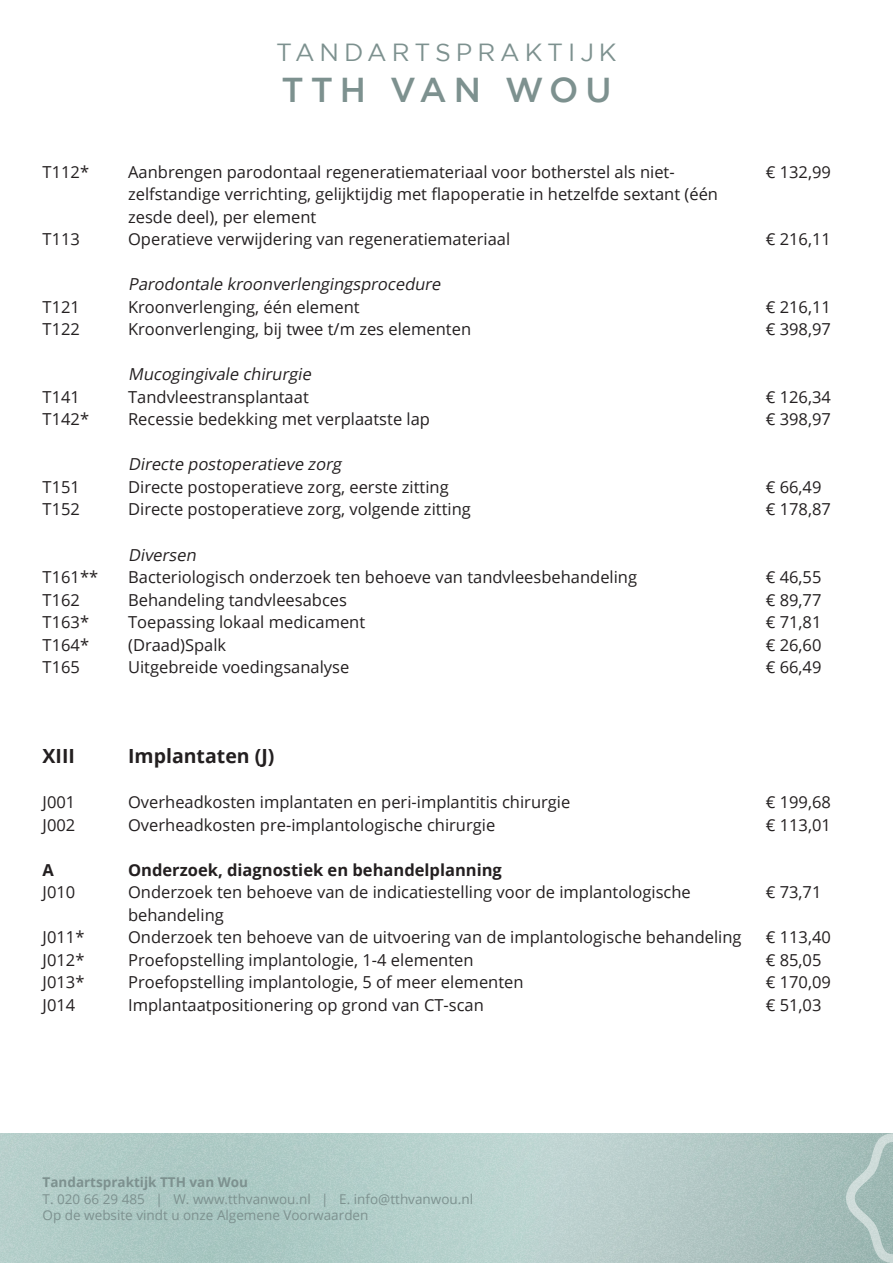
<style>
.page{position:relative;width:893px;height:1263px;background:#fff}
.page>*{position:absolute;margin:0;border:0;box-sizing:border-box;transform-origin:0 0}
.t1{font:500 34.5px "Gotham";letter-spacing:.2em;color:#7d918f}
.t2{font:24.75px "Gotham";letter-spacing:.2em;color:#7d918f}
.Body_text{font:700 19.5px "Open Sans";color:#231f20}
.Body_text-2{font:16.5px/22.5px "Open Sans";color:#231f20}
.Body_text-3{font:italic 16.5px "Open Sans";color:#231f20}
.Body_text-4{font:700 16.5px "Open Sans";color:#231f20}
.t3{font:13.5px/16.5px "Open Sans";color:#7d918f}
.t4{font:700 13.5px "Open Sans";color:#7d918f}
</style>
<div class="page">
<img style="left:0;top:1133px;width:846px;height:130px">
<svg style="left:846px;top:1133px;width:47px;height:130px;background:#a9c0bc"></svg>
<h2 class="t2" style="left:276px;top:38px;width:342px">TANDARTSPRAKTIJK</h2>
<h1 class="t1" style="left:281px;top:71px;width:332px">TTH VAN WOU</h1>
<p class="Body_text-2" style="left:43px;top:160px;width:48px">T112*</p>
<p class="Body_text-2" style="left:128px;top:160px;width:548px">Aanbrengen parodontaal regeneratiemateriaal voor botherstel als niet-</p>
<p class="Body_text-2" style="left:766px;top:160px;width:67px">€ 132,99</p>
<p class="Body_text-2" style="left:128px;top:183px;width:591px">zelfstandige verrichting, gelijktijdig met flapoperatie in hetzelfde sextant (één zesde deel), per element</p>
<p class="Body_text-2" style="left:43px;top:228px;width:39px">T113</p>
<p class="Body_text-2" style="left:128px;top:228px;width:384px">Operatieve verwijdering van regeneratiemateriaal</p>
<p class="Body_text-2" style="left:766px;top:228px;width:67px">€ 216,11</p>
<p class="Body_text-3" style="left:128px;top:273px;width:318px">Parodontale kroonverlengingsprocedure</p>
<p class="Body_text-2" style="left:43px;top:295px;width:39px">T121</p>
<p class="Body_text-2" style="left:128px;top:295px;width:233px">Kroonverlenging, één element</p>
<p class="Body_text-2" style="left:766px;top:295px;width:67px">€ 216,11</p>
<p class="Body_text-2" style="left:43px;top:318px;width:39px">T122</p>
<p class="Body_text-2" style="left:128px;top:318px;width:344px">Kroonverlenging, bij twee t/m zes elementen</p>
<p class="Body_text-2" style="left:766px;top:318px;width:67px">€ 398,97</p>
<p class="Body_text-3" style="left:128px;top:363px;width:188px">Mucogingivale chirurgie</p>
<p class="Body_text-2" style="left:43px;top:385px;width:39px">T141</p>
<p class="Body_text-2" style="left:128px;top:385px;width:182px">Tandvleestransplantaat</p>
<p class="Body_text-2" style="left:766px;top:385px;width:67px">€ 126,34</p>
<p class="Body_text-2" style="left:43px;top:408px;width:48px">T142*</p>
<p class="Body_text-2" style="left:128px;top:408px;width:303px">Recessie bedekking met verplaatste lap</p>
<p class="Body_text-2" style="left:766px;top:408px;width:67px">€ 398,97</p>
<p class="Body_text-3" style="left:128px;top:453px;width:218px">Directe postoperatieve zorg</p>
<p class="Body_text-2" style="left:43px;top:475px;width:39px">T151</p>
<p class="Body_text-2" style="left:128px;top:475px;width:322px">Directe postoperatieve zorg, eerste zitting</p>
<p class="Body_text-2" style="left:766px;top:475px;width:57px">€ 66,49</p>
<p class="Body_text-2" style="left:43px;top:498px;width:39px">T152</p>
<p class="Body_text-2" style="left:128px;top:498px;width:344px">Directe postoperatieve zorg, volgende zitting</p>
<p class="Body_text-2" style="left:766px;top:498px;width:67px">€ 178,87</p>
<p class="Body_text-3" style="left:128px;top:543px;width:73px">Diversen</p>
<p class="Body_text-2" style="left:43px;top:565px;width:57px">T161**</p>
<p class="Body_text-2" style="left:128px;top:565px;width:510px">Bacteriologisch onderzoek ten behoeve van tandvleesbehandeling</p>
<p class="Body_text-2" style="left:766px;top:565px;width:57px">€ 46,55</p>
<p class="Body_text-2" style="left:43px;top:588px;width:39px">T162</p>
<p class="Body_text-2" style="left:128px;top:588px;width:220px">Behandeling tandvleesabces</p>
<p class="Body_text-2" style="left:766px;top:588px;width:57px">€ 89,77</p>
<p class="Body_text-2" style="left:43px;top:610px;width:48px">T163*</p>
<p class="Body_text-2" style="left:128px;top:610px;width:239px">Toepassing lokaal medicament</p>
<p class="Body_text-2" style="left:766px;top:610px;width:57px">€ 71,81</p>
<p class="Body_text-2" style="left:43px;top:633px;width:48px">T164*</p>
<p class="Body_text-2" style="left:128px;top:633px;width:100px">(Draad)Spalk</p>
<p class="Body_text-2" style="left:766px;top:633px;width:57px">€ 26,60</p>
<p class="Body_text-2" style="left:43px;top:655px;width:39px">T165</p>
<p class="Body_text-2" style="left:128px;top:655px;width:223px">Uitgebreide voedingsanalyse</p>
<p class="Body_text-2" style="left:766px;top:655px;width:57px">€ 66,49</p>
<p class="Body_text" style="left:43px;top:742px;width:34px">XIII</p>
<p class="Body_text" style="left:128px;top:742px;width:148px">Implantaten (J)</p>
<p class="Body_text-2" style="left:43px;top:790px;width:34px">J001</p>
<p class="Body_text-2" style="left:128px;top:790px;width:444px">Overheadkosten implantaten en peri-implantitis chirurgie</p>
<p class="Body_text-2" style="left:766px;top:790px;width:67px">€ 199,68</p>
<p class="Body_text-2" style="left:43px;top:813px;width:34px">J002</p>
<p class="Body_text-2" style="left:128px;top:813px;width:369px">Overheadkosten pre-implantologische chirurgie</p>
<p class="Body_text-2" style="left:766px;top:813px;width:67px">€ 113,01</p>
<p class="Body_text-4" style="left:43px;top:858px;width:13px">A</p>
<p class="Body_text-4" style="left:128px;top:858px;width:375px">Onderzoek, diagnostiek en behandelplanning</p>
<p class="Body_text-2" style="left:43px;top:880px;width:34px">J010</p>
<p class="Body_text-2" style="left:128px;top:880px;width:564px">Onderzoek ten behoeve van de indicatiestelling voor de implantologische</p>
<p class="Body_text-2" style="left:766px;top:880px;width:57px">€ 73,71</p>
<p class="Body_text-2" style="left:128px;top:903px;width:97px">behandeling</p>
<p class="Body_text-2" style="left:43px;top:925px;width:43px">J011*</p>
<p class="Body_text-2" style="left:128px;top:925px;width:615px">Onderzoek ten behoeve van de uitvoering van de implantologische behandeling</p>
<p class="Body_text-2" style="left:766px;top:925px;width:67px">€ 113,40</p>
<p class="Body_text-2" style="left:43px;top:948px;width:43px">J012*</p>
<p class="Body_text-2" style="left:128px;top:948px;width:347px">Proefopstelling implantologie, 1-4 elementen</p>
<p class="Body_text-2" style="left:766px;top:948px;width:57px">€ 85,05</p>
<p class="Body_text-2" style="left:43px;top:970px;width:43px">J013*</p>
<p class="Body_text-2" style="left:128px;top:970px;width:397px">Proefopstelling implantologie, 5 of meer elementen</p>
<p class="Body_text-2" style="left:766px;top:970px;width:67px">€ 170,09</p>
<p class="Body_text-2" style="left:43px;top:993px;width:34px">J014</p>
<p class="Body_text-2" style="left:128px;top:993px;width:357px">Implantaatpositionering op grond van CT-scan</p>
<p class="Body_text-2" style="left:766px;top:993px;width:57px">€ 51,03</p>
<p class="t4" style="left:43px;top:1173px;width:207px">Tandartspraktijk TTH van Wou</p>
<p class="t3" style="left:43px;top:1190px;width:432px">T. 020 66 29 485 | W. www.tthvanwou.nl | E. info@tthvanwou.nl<br>Op de website vindt u onze Algemene Voorwaarden</p>
</div>
